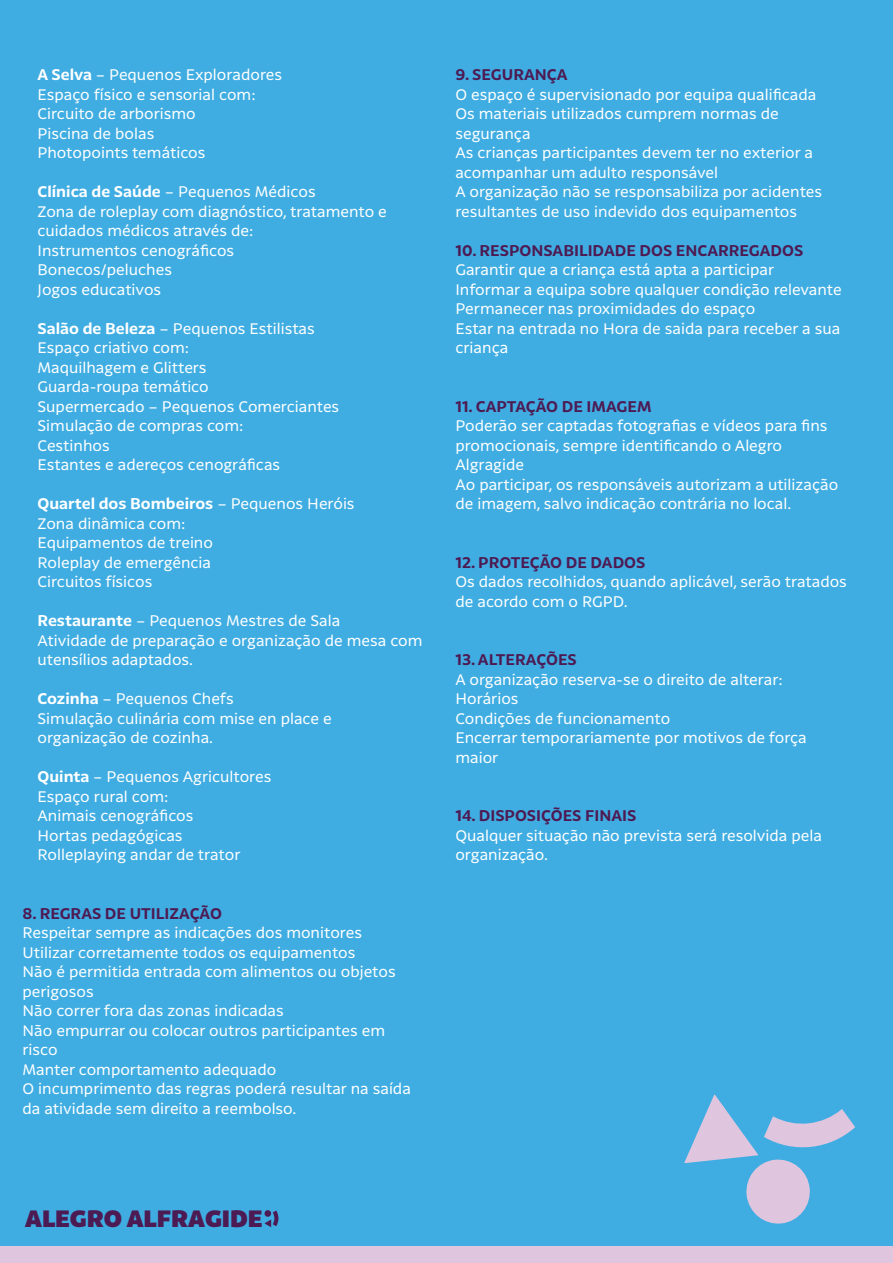
<style>
.page{position:relative;width:893px;height:1263px;background:#fff}
.page>*{position:absolute;margin:0;border:0;box-sizing:border-box;transform-origin:0 0}
.t1{font:800 22.5px "Latina";color:#4d1b53}
.t2{font:15px/19.5px "Latina";color:#fff}
.t3{font:700 15px "Latina";color:#4d1b53}
.s1{font-weight:700}
</style>
<div class="page">
<div style="left:0;top:0;width:893px;height:1256px;background:#40ade2"></div>
<div style="left:0;top:1246px;width:893px;height:17px;background:#dfc5de"></div>
<svg style="left:684px;top:1094px;width:171px;height:130px"></svg>
<svg style="left:264px;top:1210px;width:14px;height:17px"></svg>
<p class="t2" style="left:37px;top:66px;width:246px"><span class="s1">A Selva</span> – Pequenos Exploradores<br>Espaço físico e sensorial com:<br>Circuito de arborismo<br>Piscina de bolas<br>Photopoints temáticos</p>
<p class="t2" style="left:37px;top:183px;width:351px"><span class="s1">Clínica de Saúde</span> – Pequenos Médicos<br>Zona de roleplay com diagnóstico, tratamento e cuidados médicos através de:<br>Instrumentos cenográficos<br>Bonecos/peluches<br>Jogos educativos</p>
<p class="t2" style="left:37px;top:319px;width:303px"><span class="s1">Salão de Beleza</span> – Pequenos Estilistas<br>Espaço criativo com:<br>Maquilhagem e Glitters<br>Guarda-roupa temático<br>Supermercado – Pequenos Comerciantes<br>Simulação de compras com:<br>Cestinhos<br>Estantes e adereços cenográficas</p>
<p class="t2" style="left:37px;top:495px;width:319px"><span class="s1">Quartel dos Bombeiros</span> – Pequenos Heróis<br>Zona dinâmica com:<br>Equipamentos de treino<br>Roleplay de emergência<br>Circuitos físicos</p>
<p class="t2" style="left:37px;top:612px;width:387px"><span class="s1">Restaurante</span> – Pequenos Mestres de Sala<br>Atividade de preparação e organização de mesa com utensílios adaptados.</p>
<p class="t2" style="left:37px;top:690px;width:296px"><span class="s1">Cozinha</span> – Pequenos Chefs<br>Simulação culinária com mise en place e organização de cozinha.</p>
<p class="t2" style="left:37px;top:768px;width:235px"><span class="s1">Quinta</span> – Pequenos Agricultores<br>Espaço rural com:<br>Animais cenográficos<br>Hortas pedagógicas<br>Rolleplaying andar de trator</p>
<p class="t3" style="left:22px;top:905px;width:201px">8. REGRAS DE UTILIZAÇÃO</p>
<p class="t2" style="left:22px;top:924px;width:390px">Respeitar sempre as indicações dos monitores Utilizar corretamente todos os equipamentos<br>Não é permitida entrada com alimentos ou objetos perigosos<br>Não correr fora das zonas indicadas<br>Não empurrar ou colocar outros participantes em risco<br>Manter comportamento adequado<br>O incumprimento das regras poderá resultar na saída da atividade sem direito a reembolso.</p>
<p class="t3" style="left:455px;top:66px;width:114px">9. SEGURANÇA</p>
<p class="t2" style="left:455px;top:85px;width:368px">O espaço é supervisionado por equipa qualificada Os materiais utilizados cumprem normas de segurança<br>As crianças participantes devem ter no exterior a acompanhar um adulto responsável<br>A organização não se responsabiliza por acidentes resultantes de uso indevido dos equipamentos</p>
<p class="t3" style="left:455px;top:242px;width:349px">10. RESPONSABILIDADE DOS ENCARREGADOS</p>
<p class="t2" style="left:455px;top:261px;width:388px">Garantir que a criança está apta a participar Informar a equipa sobre qualquer condição relevante Permanecer nas proximidades do espaço<br>Estar na entrada no Hora de saida para receber a sua criança</p>
<p class="t3" style="left:455px;top:398px;width:198px">11. CAPTAÇÃO DE IMAGEM</p>
<p class="t2" style="left:455px;top:417px;width:384px">Poderão ser captadas fotografias e vídeos para fins promocionais, sempre identificando o Alegro Algragide<br>Ao participar, os responsáveis autorizam a utilização de imagem, salvo indicação contrária no local.</p>
<p class="t3" style="left:455px;top:554px;width:192px">12. PROTEÇÃO DE DADOS</p>
<p class="t2" style="left:455px;top:573px;width:393px">Os dados recolhidos, quando aplicável, serão tratados de acordo com o RGPD.</p>
<p class="t3" style="left:455px;top:651px;width:123px">13. ALTERAÇÕES</p>
<p class="t2" style="left:455px;top:670px;width:353px">A organização reserva-se o direito de alterar:<br>Horários<br>Condições de funcionamento<br>Encerrar temporariamente por motivos de força maior</p>
<p class="t3" style="left:455px;top:807px;width:182px">14. DISPOSIÇÕES FINAIS</p>
<p class="t2" style="left:455px;top:826px;width:368px">Qualquer situação não prevista será resolvida pela organização.</p>
<h1 class="t1" style="left:25px;top:1205px;width:239px">ALEGRO ALFRAGIDE</h1>
</div>
